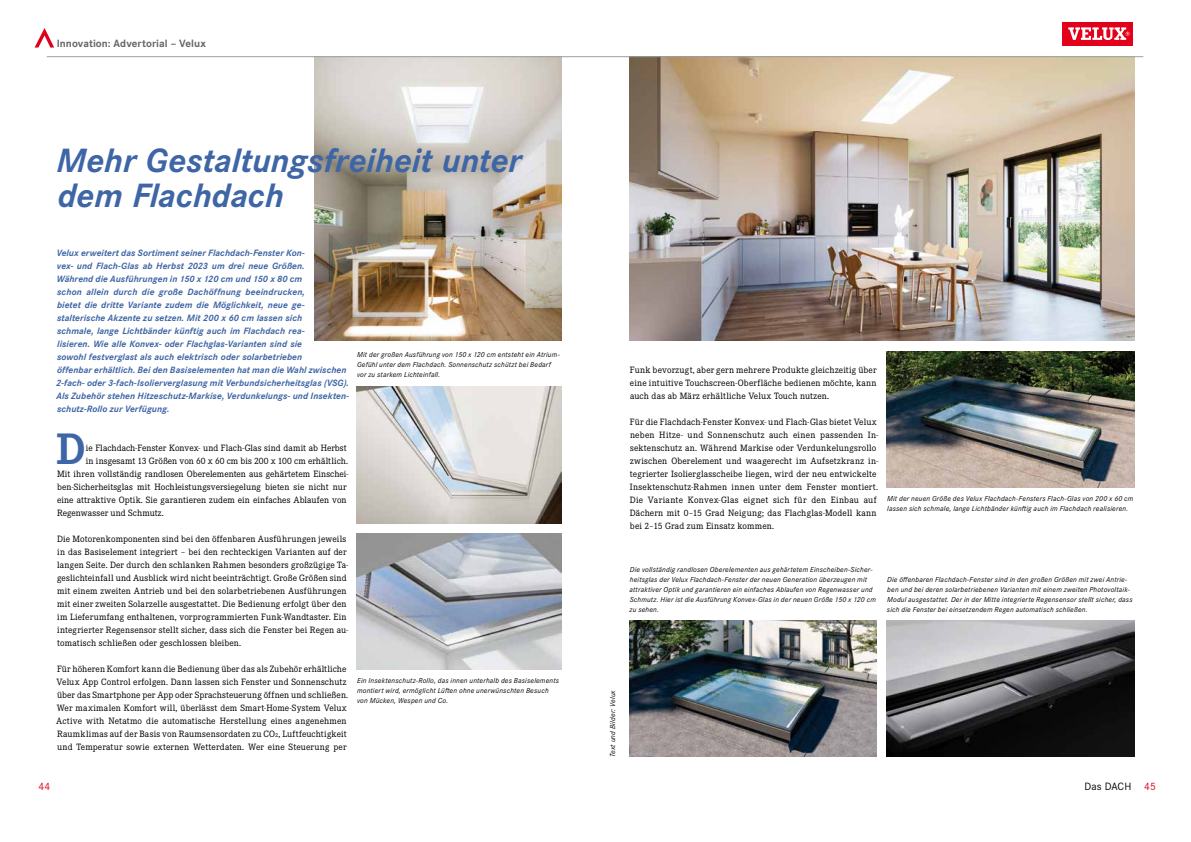
<style>
.page{position:relative;width:1191px;height:842px;background:#fff}
.page>*{position:absolute;margin:0;border:0;box-sizing:border-box;transform-origin:0 0}
.t1{font:700 45.8px "Corporate E Pro";color:#3e65a5}
.t2{font:italic 700 35px/35px "Corporate S Pro";color:#3e65a5}
.t3{font:700 11px "Corporate S Pro";letter-spacing:.005em;color:#646567}
.t4{font:11px "Corporate S Pro";letter-spacing:.01em;color:#000}
.t5{font:11px "Corporate S Pro";color:#e2001a}
.t6{font:9.5px/13px "Corporate E Pro";letter-spacing:.01em;color:#000}
.t7{font:italic 700 9.5px/13px "Corporate S Pro";letter-spacing:.005em;color:#3e65a5}
.t8{font:italic 7.5px/10px "Corporate S Pro";letter-spacing:.025em;color:#000}
.s1{color:#e2001a}
</style>
<div class="page">
<img style="left:629px;top:621px;width:248px;height:136px">
<img style="left:314px;top:57px;width:247px;height:283px">
<img style="left:357px;top:387px;width:204px;height:136px">
<img style="left:887px;top:351px;width:247px;height:137px">
<img style="left:357px;top:533px;width:204px;height:136px">
<img style="left:887px;top:621px;width:247px;height:136px">
<img style="left:629px;top:57px;width:505px;height:283px">
<svg style="left:35px;top:28px;width:19px;height:20px"></svg>
<hr style="left:47px;top:56px;width:1096px;height:1px;background:#9c9e9f">
<div style="left:1062px;top:22px;width:70px;height:24px;background:#e2001a"></div>
<svg style="left:1068px;top:27px;width:61px;height:13px"></svg>
<p class="t3" style="left:57px;top:35px;width:151px">Innovation: Advertorial – Velux</p>
<h2 class="t2" style="left:57px;top:140px;width:466px">Mehr Gestaltungsfreiheit unter dem Flachdach</h2>
<p class="t7" style="left:56px;top:246px;width:294px">Velux erweitert das Sortiment seiner Flachdach-Fenster Kon-<br>vex- und Flach-Glas ab Herbst 2023 um drei neue Größen.<br>Während die Ausführungen in 150 x 120 cm und 150 x 80 cm<br>schon allein durch die große Dachöffnung beeindrucken,<br>bietet die dritte Variante zudem die Möglichkeit, neue ge&shy;stalterische Akzente zu setzen. Mit 200 x 60 cm lassen sich<br>schmale, lange Lichtbänder künftig auch im Flachdach rea-<br>lisieren. Wie alle Konvex- oder Flachglas-Varianten sind sie<br>sowohl festverglast als auch elektrisch oder solarbetrieben<br>öffenbar erhältlich. Bei den Basiselementen hat man die Wahl zwischen 2-fach- oder 3-fach-Isolierverglasung mit Verbundsicherheitsglas (VSG).<br>Als Zubehör stehen Hitzeschutz-Markise, Verdunkelungs- und Insekten&shy;schutz-Rollo zur Verfügung.</p>
<h1 class="t1" style="left:56px;top:417px;width:31px">D</h1>
<p class="t6" style="left:86px;top:441px;width:262px">ie Flachdach-Fenster Konvex- und Flach-Glas sind damit ab Herbst</p>
<p class="t6" style="left:86px;top:454px;width:264px">in insgesamt 13 Größen von 60 x 60 cm bis 200 x 100 cm erhältlich.</p>
<p class="t6" style="left:57px;top:467px;width:293px">Mit ihren vollständig randlosen Oberelementen aus gehärtetem Einschei-</p>
<p class="t6" style="left:57px;top:480px;width:291px">ben-Sicherheitsglas mit Hochleistungsversiegelung bieten sie nicht nur</p>
<p class="t6" style="left:57px;top:493px;width:291px">eine attraktive Optik. Sie garantieren zudem ein einfaches Ablaufen von</p>
<p class="t6" style="left:57px;top:506px;width:108px">Regenwasser und Schmutz.</p>
<p class="t6" style="left:57px;top:532px;width:293px">Die Motorenkomponenten sind bei den öffenbaren Ausführungen jeweils in das Basiselement integriert – bei den rechteckigen Varianten auf der langen Seite. Der durch den schlanken Rahmen besonders großzügige Ta&shy;geslichteinfall und Ausblick wird nicht beeinträchtigt. Große Größen sind mit einem zweiten Antrieb und bei den solarbetriebenen Ausführungen mit einer zweiten Solarzelle ausgestattet. Die Bedienung erfolgt über den im Lieferumfang enthaltenen, vorprogrammierten Funk-Wandtaster. Ein integrierter Regensensor stellt sicher, dass sich die Fenster bei Regen au&shy;tomatisch schließen oder geschlossen bleiben.</p>
<p class="t6" style="left:56px;top:662px;width:293px">Für höheren Komfort kann die Bedienung über das als Zubehör erhältliche Velux App Control erfolgen. Dann lassen sich Fenster und Sonnenschutz über das Smartphone per App oder Sprachsteuerung öffnen und schließen.<br>Wer maximalen Komfort will, überlässt dem Smart-Home-System Velux Active with Netatmo die automatische Herstellung eines angenehmen Raumklimas auf der Basis von Raumsensordaten zu CO2, Luftfeuchtigkeit und Temperatur sowie externen Wetterdaten. Wer eine Steuerung per</p>
<p class="t8" style="left:357px;top:348px;width:204px">Mit der großen Ausführung von 150 x 120 cm entsteht ein Atrium-<br>Gefühl unter dem Flachdach. Sonnenschutz schützt bei Bedarf vor zu starkem Lichteinfall.</p>
<p class="t8" style="left:357px;top:675px;width:203px">Ein Insektenschutz-Rollo, das innen unterhalb des Basiselements montiert wird, ermöglicht Lüften ohne unerwünschten Besuch von Mücken, Wespen und Co.</p>
<p class="t6" style="left:630px;top:363px;width:248px;text-align:justify">Funk bevorzugt, aber gern mehrere Produkte gleichzeitig über eine intuitive Touchscreen-Oberfläche bedienen möchte, kann auch das ab März erhältliche Velux Touch nutzen.</p>
<p class="t6" style="left:630px;top:415px;width:250px">Für die Flachdach-Fenster Konvex- und Flach-Glas bietet Velux neben Hitze- und Sonnenschutz auch einen passenden In&shy;sektenschutz an. Während Markise oder Verdunkelungsrollo zwischen Oberelement und waagerecht im Aufsetzkranz in&shy;tegrierter Isolierglasscheibe liegen, wird der neu entwickelte Insektenschutz-Rahmen innen unter dem Fenster montiert.<br>Die Variante Konvex-Glas eignet sich für den Einbau auf Dächern mit 0–15 Grad Neigung; das Flachglas-Modell kann bei 2–15 Grad zum Einsatz kommen.</p>
<p class="t8" style="left:887px;top:493px;width:248px">Mit der neuen Größe des Velux Flachdach-Fensters Flach-Glas von 200 x 60 cm lassen sich schmale, lange Lichtbänder künftig auch im Flachdach realisieren.</p>
<p class="t8" style="left:629px;top:564px;width:248px">Die vollständig randlosen Oberelementen aus gehärtetem Einscheiben-Sicher&shy;heitsglas der Velux Flachdach-Fenster der neuen Generation überzeugen mit attraktiver Optik und garantieren ein einfaches Ablaufen von Regenwasser und Schmutz. Hier ist die Ausführung Konvex-Glas in der neuen Größe 150 x 120 cm zu sehen.</p>
<p class="t8" style="left:887px;top:574px;width:247px">Die öffenbaren Flachdach-Fenster sind in den großen Größen mit zwei Antrie&shy;ben und bei deren solarbetriebenen Varianten mit einem zweiten Photovoltaik-Modul ausgestattet. Der in der Mitte integrierte Regensensor stellt sicher, dass sich die Fenster bei einsetzendem Regen automatisch schließen.</p>
<p class="t8" style="left:607px;top:757px;width:69px;rotate:-90deg">Text und Bilder: Velux</p>
<p class="t5" style="left:38px;top:778px;width:14px">44</p>
<p class="t4" style="left:1084px;top:778px;width:73px">Das DACH <span class="s1">45</span></p>
</div>
